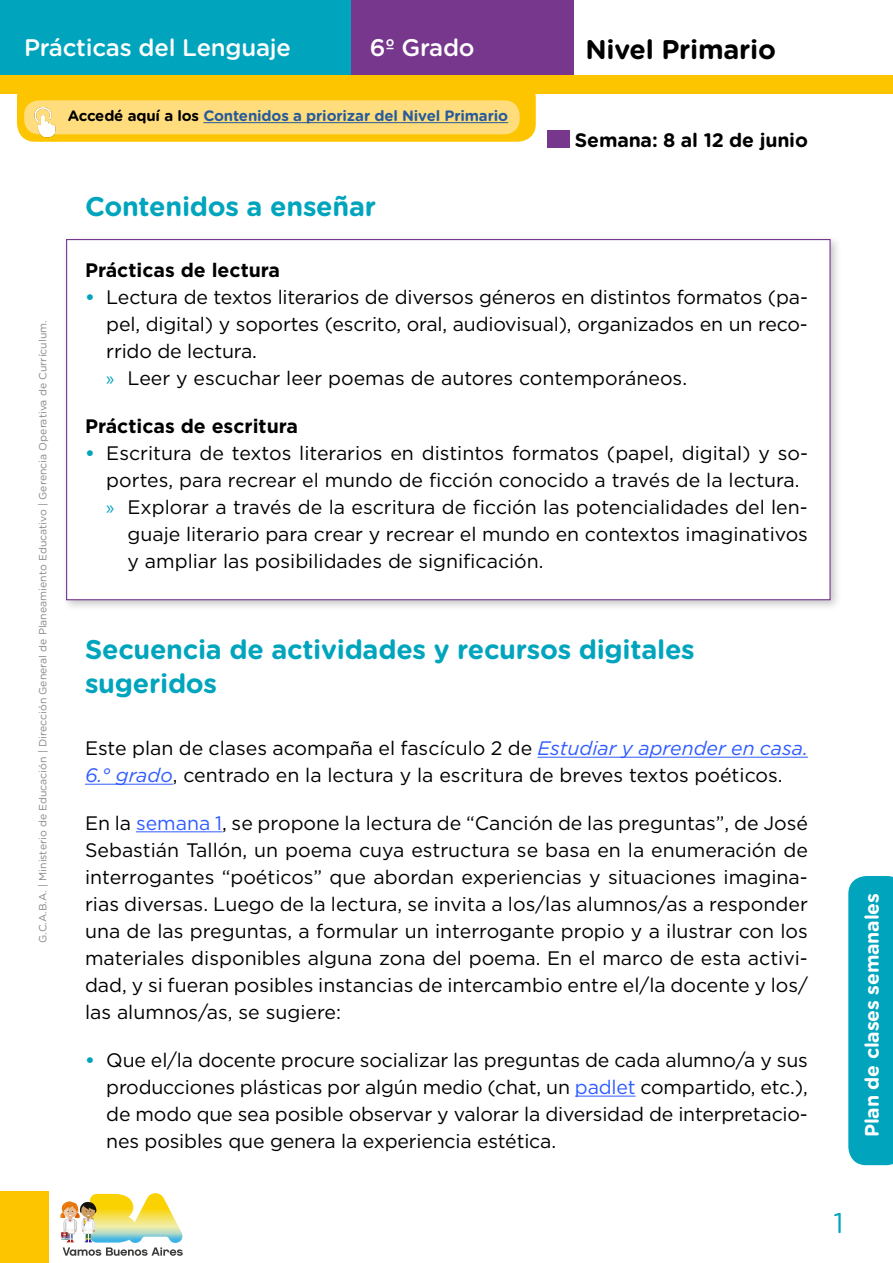
<style>
.page{position:relative;width:893px;height:1263px;background:#fff}
.page>*{position:absolute;margin:0;border:0;box-sizing:border-box;transform-origin:0 0}
.t1{font:28.5px "Gotham Rounded";color:#00a5bd}
.t2{font:700 27px/34.5px "Gotham Rounded";letter-spacing:-.01em;color:#00a5bd}
.t3{font:700 27px "Gotham Rounded";letter-spacing:-.01em;color:#000}
.t4{font:500 24px "Gotham Rounded";letter-spacing:-.01em;color:#fff}
.t5{font:19.5px/27px "Gotham";color:#000}
.t6{font:700 19.5px "Gotham";color:#000}
.t7{font:700 19.5px "Gotham Rounded";letter-spacing:-.01em;color:#fff}
.t8{font:700 19.5px "Gotham Rounded";letter-spacing:-.01em;color:#000}
.t9{font:700 15px "Gotham Rounded";letter-spacing:-.01em;color:#275b9b}
.t10{font:10.5px "Gotham Rounded";color:#878787}
.s1{color:#000}
.s2{font-weight:700;color:#00a5bd}
.s3{font-family:"Myriad Pro";color:#00a5bd}
.s4{font-style:italic;color:#305cff}
.s5{color:#305cff}
</style>
<div class="page">
<div style="left:0;top:1191px;width:48px;height:72px;background:#fdc500"></div>
<div style="left:0;top:0;width:351px;height:78px;background:#00a5bd"></div>
<div style="left:351px;top:0;width:223px;height:78px;background:#76378d"></div>
<div style="left:0;top:75px;width:893px;height:19px;background:#fdc500"></div>
<svg style="left:848px;top:876px;width:45px;height:289px;background:#08a8bf"></svg>
<svg style="left:60px;top:1193px;width:123px;height:63px"></svg>
<div style="left:61px;top:234px;width:781px;height:377px;background:#000;opacity:.22"></div>
<div style="left:66px;top:239px;width:765px;height:361px;background:#fff;border:1px solid #76378d"></div>
<div style="left:17px;top:79px;width:519px;height:63px;background:#fdc500;border-radius:18px"></div>
<div style="left:24px;top:100px;width:496px;height:34px;background:#ffdc7c;border-radius:15px"></div>
<hr style="left:203px;top:122px;width:305px;height:1px;background:#275b9b">
<img style="left:21px;top:100px;width:43px;height:40px">
<hr style="left:537px;top:757px;width:271px;height:1px;background:#305cff">
<hr style="left:85px;top:784px;width:88px;height:1px;background:#305cff">
<hr style="left:136px;top:831px;width:86px;height:1px;background:#305cff">
<hr style="left:575px;top:1095px;width:61px;height:1px;background:#305cff">
<div style="left:547px;top:130px;width:22px;height:18px;background:#76378d"></div>
<p class="t4" style="left:24px;top:31px;width:268px">Prácticas del Lenguaje</p>
<h2 class="t3" style="left:585px;top:29px;width:192px">Nivel Primario</h2>
<p class="t4" style="left:370px;top:31px;width:106px">6º Grado</p>
<p class="t10" style="left:36px;top:943px;width:624px;rotate:-90deg">G.C.A.B.A. | Ministerio de Educación | Dirección General de Planeamiento Educativo | Gerencia Operativa de Currículum.</p>
<p class="t9" style="left:68px;top:105px;width:442px"><span class="s1">Accedé aquí a los</span> Contenidos a priorizar del Nivel Primario</p>
<h2 class="t2" style="left:85px;top:188px;width:293px">Contenidos a enseñar</h2>
<p class="t8" style="left:575px;top:125px;width:234px">Semana: 8 al 12 de junio</p>
<p class="t6" style="left:85px;top:257px;width:197px">Prácticas de lectura</p>
<p class="t5" style="left:106px;top:283px;width:703px;text-indent:-21px"><span class="s2">•</span> Lectura de textos literarios de diversos géneros en distintos formatos (pa&shy;pel, digital) y soportes (escrito, oral, audiovisual), organizados en un reco&shy;rrido de lectura.<br><span class="s3">»</span> Leer y escuchar leer poemas de autores contemporáneos.</p>
<p class="t6" style="left:85px;top:413px;width:214px">Prácticas de escritura</p>
<p class="t5" style="left:85px;top:439px;width:724px"><span class="s2">•</span> Escritura de textos literarios en distintos formatos (papel, digital) y so-</p>
<p class="t5" style="left:106px;top:466px;width:695px">portes, para recrear el mundo de ficción conocido a través de la lectura.</p>
<p class="t5" style="left:106px;top:493px;width:703px"><span class="s3">»</span> Explorar a través de la escritura de ficción las potencialidades del len-</p>
<p class="t5" style="left:128px;top:521px;width:682px">guaje literario para crear y recrear el mundo en contextos imaginativos</p>
<p class="t5" style="left:128px;top:548px;width:418px">y ampliar las posibilidades de significación.</p>
<h2 class="t2" style="left:85px;top:631px;width:611px">Secuencia de actividades y recursos digitales sugeridos</h2>
<p class="t5" style="left:85px;top:734px;width:724px">Este plan de clases acompaña el fascículo 2 de <span class="s4">Estudiar y aprender en casa.<br>6.° grado</span>, centrado en la lectura y la escritura de breves textos poéticos.</p>
<p class="t5" style="left:85px;top:809px;width:724px;text-align:justify">En la <span class="s5">semana 1</span>, se propone la lectura de “Canción de las preguntas”, de José Sebastián Tallón, un poema cuya estructura se basa en la enumeración de interrogantes “poéticos” que abordan experiencias y situaciones imagina&shy;rias diversas. Luego de la lectura, se invita a los/las alumnos/as a responder una de las preguntas, a formular un interrogante propio y a ilustrar con los materiales disponibles alguna zona del poema. En el marco de esta activi&shy;dad, y si fueran posibles instancias de intercambio entre el/la docente y los/ las alumnos/as, se sugiere:</p>
<p class="t5" style="left:106px;top:1046px;width:703px;text-align:justify;text-indent:-21px"><span class="s2">•</span> Que el/la docente procure socializar las preguntas de cada alumno/a y sus producciones plásticas por algún medio (chat, un <span class="s5">padlet</span> compartido, etc.), de modo que sea posible observar y valorar la diversidad de interpretacio&shy;nes posibles que genera la experiencia estética.</p>
<p class="t7" style="left:858px;top:1137px;width:246px;rotate:-90deg">Plan de clases semanales</p>
<h1 class="t1" style="left:833px;top:1203px;width:12px">1</h1>
</div>
